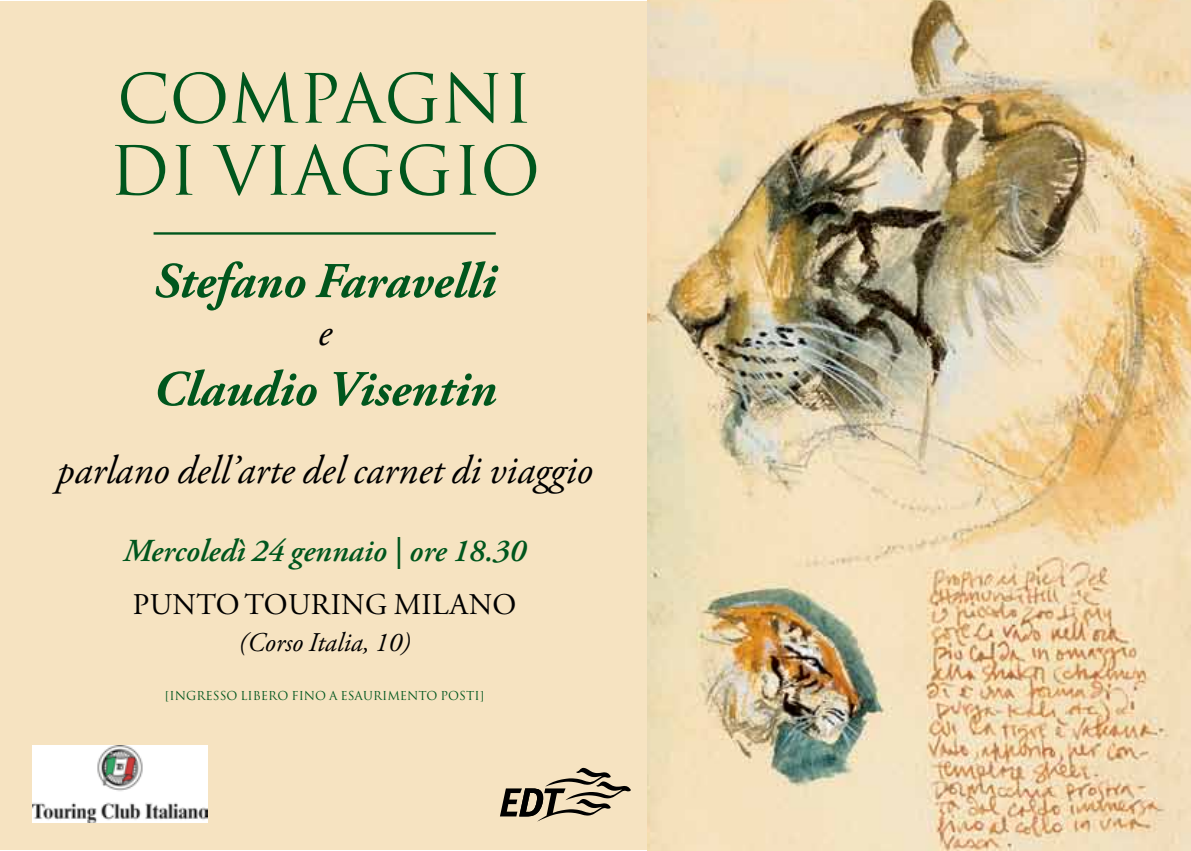
<style>
.page{position:relative;width:1191px;height:851px;background:#fff}
.page>*{position:absolute;margin:0;border:0;box-sizing:border-box;transform-origin:0 0}
.t1{font:66px/72px "Trajan Pro";color:#00561d}
.t2{font:italic 700 50px "Adobe Garamond Pro";color:#00561d}
.t3{font:italic 40px "Adobe Garamond Pro";color:#000}
.t4{font:italic 600 32px "Adobe Garamond Pro";color:#00561d}
.t5{font:30px "Adobe Garamond Pro";letter-spacing:.015em;color:#000}
.t6{font:italic 27px "Adobe Garamond Pro";color:#000}
.t7{font:12px "Trajan Pro";color:#00561d}
</style>
<div class="page">
<div style="left:0;top:1px;width:649px;height:848px;background:#f6e3c1"></div>
<hr style="left:154px;top:232px;width:342px;height:2px;background:#00561d">
<img style="left:648px;top:0;width:543px;height:850px">
<svg style="left:500px;top:767px;width:131px;height:54px"></svg>
<img style="left:33px;top:745px;width:174px;height:77px">
<h1 class="t1" style="left:109px;top:62px;width:433px">COMPAGNI<br>DI VIAGGIO</h1>
<h2 class="t2" style="left:154px;top:252px;width:344px">Stefano Faravelli</h2>
<h3 class="t3" style="left:318px;top:308px;width:15px">e</h3>
<h2 class="t2" style="left:153px;top:360px;width:345px">Claudio Visentin</h2>
<h3 class="t3" style="left:57px;top:446px;width:537px">parlano dell’arte del carnet di viaggio</h3>
<h3 class="t4" style="left:124px;top:532px;width:404px">Mercoledì 24 gennaio | ore 18.30</h3>
<h3 class="t5" style="left:133px;top:586px;width:385px">PUNTO TOURING MILANO</h3>
<h3 class="t6" style="left:239px;top:626px;width:173px">(Corso Italia, 10)</h3>
<p class="t7" style="left:165px;top:688px;width:320px">[INGRESSO LIBERO FINO A ESAURIMENTO POSTI]</p>
</div>
